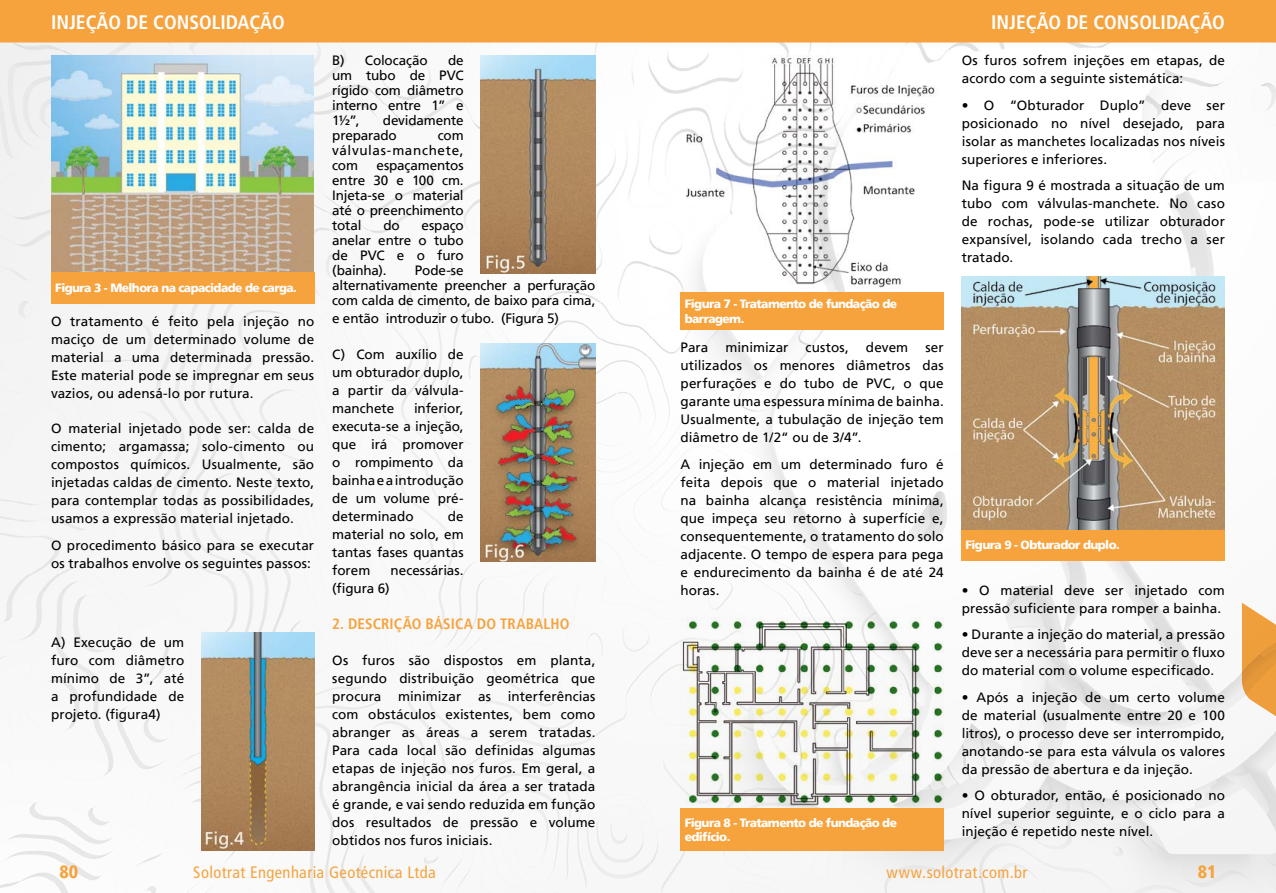
<style>
.page{position:relative;width:1276px;height:893px;background:#fff}
.page>*{position:absolute;margin:0;border:0;box-sizing:border-box;transform-origin:0 0}
.t1{font:700 condensed 19.5px "Frutiger LT";color:#fff}
.t2{font:900 condensed 18px "Frutiger LT";color:#f6a33e}
.t3{font:condensed 16.5px "Frutiger LT";letter-spacing:.025em;color:#f6a33e}
.t4{font:700 condensed 15px "Frutiger LT";letter-spacing:.01em;color:#f6a33e}
.t5{font:13.5px/18px "Frutiger LT";letter-spacing:.005em;color:#000;text-align:justify}
.t6{font:13.5px "Frutiger LT";letter-spacing:-.015em;color:#000}
.t7{font:900 12px/14.4px "Frutiger LT";letter-spacing:-.05em;color:#fff}
</style>
<div class="page">
<img style="left:0;top:43px;width:1276px;height:850px">
<div style="left:0;top:0;width:1276px;height:43px;background:#f6a33e"></div>
<svg style="left:1242px;top:603px;width:34px;height:127px"></svg>
<img style="left:51px;top:55px;width:263px;height:217px">
<div style="left:51px;top:272px;width:263px;height:32px;background:#f6a33e"></div>
<img style="left:201px;top:632px;width:113px;height:218px">
<img style="left:481px;top:55px;width:114px;height:218px">
<img style="left:481px;top:344px;width:114px;height:218px">
<div style="left:680px;top:292px;width:263px;height:38px;background:#f6a33e"></div>
<img style="left:680px;top:55px;width:263px;height:235px">
<div style="left:680px;top:808px;width:263px;height:42px;background:#f6a33e"></div>
<img style="left:680px;top:617px;width:263px;height:191px">
<div style="left:961px;top:529px;width:263px;height:31px;background:#f6a33e"></div>
<img style="left:961px;top:277px;width:264px;height:253px">
<h1 class="t1" style="left:51px;top:10px;width:235px">INJEÇÃO DE CONSOLIDAÇÃO</h1>
<h1 class="t1" style="left:991px;top:10px;width:235px">INJEÇÃO DE CONSOLIDAÇÃO</h1>
<p class="t7" style="left:55px;top:281px;width:243px">Figura 3 - Melhora na capacidade de carga.</p>
<p class="t5" style="left:51px;top:313px;width:265px">O tratamento é feito pela injeção no maciço de um determinado volume de material a uma determinada pressão.<br>Este material pode se impregnar em seus vazios, ou adensá-lo por rutura.</p>
<p class="t5" style="left:51px;top:420px;width:265px">O material injetado pode ser: calda de cimento; argamassa; solo-cimento ou compostos químicos. Usualmente, são injetadas caldas de cimento. Neste texto, para contemplar todas as possibilidades, usamos a expressão material injetado.</p>
<p class="t5" style="left:51px;top:536px;width:265px">O procedimento básico para se executar os trabalhos envolve os seguintes passos:</p>
<p class="t5" style="left:51px;top:634px;width:135px">A) Execução de um furo com diâmetro mínimo de 3”, até a profundidade de projeto. (figura4)</p>
<p class="t5" style="left:332px;top:52px;width:97px">B) Colocação</p>
<p class="t5" style="left:332px;top:53px;width:133px;line-height:15px;text-indent:116px">de um tubo de PVC rígido com diâmetro interno entre 1” e 1½”,</p>
<p class="t5" style="left:332px;top:113px;width:133px;line-height:15px;text-indent:51px">devidamente preparado</p>
<p class="t5" style="left:332px;top:128px;width:133px;line-height:15px;text-indent:106px">com válvulas-manchete, com</p>
<p class="t5" style="left:332px;top:158px;width:133px;line-height:15px;text-indent:44px">espaçamentos entre 30 e 100 cm.<br>Injeta-se o material até o preenchimento total</p>
<p class="t5" style="left:383px;top:217px;width:18px">do</p>
<p class="t5" style="left:332px;top:218px;width:133px;line-height:15px;text-indent:89px">espaço anelar entre o tubo de PVC e o furo (bainha).</p>
<p class="t5" style="left:332px;top:263px;width:265px;line-height:15px;text-align:left;text-indent:83px">Pode-se<br>alternativamente preencher a perfuração com calda de cimento, de baixo para cima,</p>
<p class="t6" style="left:332px;top:311px;width:228px">e então introduzir o tubo. (Figura 5)</p>
<p class="t5" style="left:332px;top:346px;width:133px">C) Com auxílio de um obturador duplo, a partir da válvula&shy;manchete</p>
<p class="t5" style="left:332px;top:400px;width:133px;text-indent:82px">inferior, executa-se a injeção, que irá promover o rompimento da bainha e a introdução de um volume pré&shy;determinado</p>
<p class="t5" style="left:332px;top:508px;width:133px;text-indent:116px">de material no solo, em tantas fases quantas forem</p>
<p class="t5" style="left:390px;top:562px;width:75px">necessárias.</p>
<p class="t5" style="left:332px;top:580px;width:59px">(figura 6)</p>
<p class="t4" style="left:332px;top:615px;width:239px">2. DESCRIÇÃO BÁSICA DO TRABALHO</p>
<p class="t5" style="left:332px;top:652px;width:265px">Os furos são dispostos em planta, segundo distribuição geométrica que procura minimizar as interferências com obstáculos existentes, bem como abranger as áreas a serem tratadas.<br>Para cada local são definidas algumas etapas de injeção nos furos. Em geral, a abrangência inicial da área a ser tratada é grande, e vai sendo reduzida em função dos resultados de pressão e volume obtidos nos furos iniciais.</p>
<p class="t7" style="left:685px;top:297px;width:214px">Figura 7 - Tratamento de fundação de barragem.</p>
<p class="t5" style="left:680px;top:339px;width:29px">Para</p>
<p class="t5" style="left:725px;top:339px;width:65px">minimizar</p>
<p class="t5" style="left:805px;top:339px;width:45px">custos,</p>
<p class="t5" style="left:866px;top:339px;width:44px">devem</p>
<p class="t5" style="left:680px;top:339px;width:265px;text-indent:245px">ser utilizados os menores diâmetros das perfurações e do tubo de PVC, o que garante uma espessura mínima de bainha.<br>Usualmente, a tubulação de injeção tem diâmetro de 1/2“ ou de 3/4”.</p>
<p class="t5" style="left:680px;top:455px;width:265px">A injeção em um determinado furo é feita depois que o material injetado na bainha alcança resistência mínima, que impeça seu retorno à superfície e, consequentemente, o tratamento do solo adjacente. O tempo de espera para pega e endurecimento da bainha é de até 24 horas.</p>
<p class="t7" style="left:685px;top:815px;width:214px">Figura 8 - Tratamento de fundação de edifício.</p>
<p class="t5" style="left:961px;top:52px;width:265px">Os furos sofrem injeções em etapas, de acordo com a seguinte sistemática:</p>
<p class="t5" style="left:961px;top:96px;width:265px">• O “Obturador Duplo” deve ser posicionado no nível desejado, para isolar as manchetes localizadas nos níveis superiores e inferiores.</p>
<p class="t5" style="left:961px;top:177px;width:265px">Na figura 9 é mostrada a situação de um tubo com válvulas-manchete. No caso de rochas, pode-se utilizar obturador expansível, isolando cada trecho a ser tratado.</p>
<p class="t7" style="left:965px;top:538px;width:156px">Figura 9 - Obturador duplo.</p>
<p class="t5" style="left:961px;top:581px;width:265px">• O material deve ser injetado com pressão suficiente para romper a bainha.</p>
<p class="t5" style="left:961px;top:626px;width:265px">• Durante a injeção do material, a pressão deve ser a necessária para permitir o fluxo do material com o volume especificado.</p>
<p class="t5" style="left:961px;top:688px;width:265px">• Após a injeção de um certo volume de material (usualmente entre 20 e 100 litros), o processo deve ser interrompido, anotando-se para esta válvula os valores da pressão de abertura e da injeção.</p>
<p class="t5" style="left:961px;top:787px;width:265px">• O obturador, então, é posicionado no nível superior seguinte, e o ciclo para a injeção é repetido neste nível.</p>
<h2 class="t2" style="left:60px;top:861px;width:20px">80</h2>
<p class="t3" style="left:193px;top:863px;width:244px">Solotrat Engenharia Geotécnica Ltda</p>
<p class="t3" style="left:886px;top:863px;width:142px">www.solotrat.com.br</p>
<h2 class="t2" style="left:1197px;top:861px;width:20px">81</h2>
</div>
